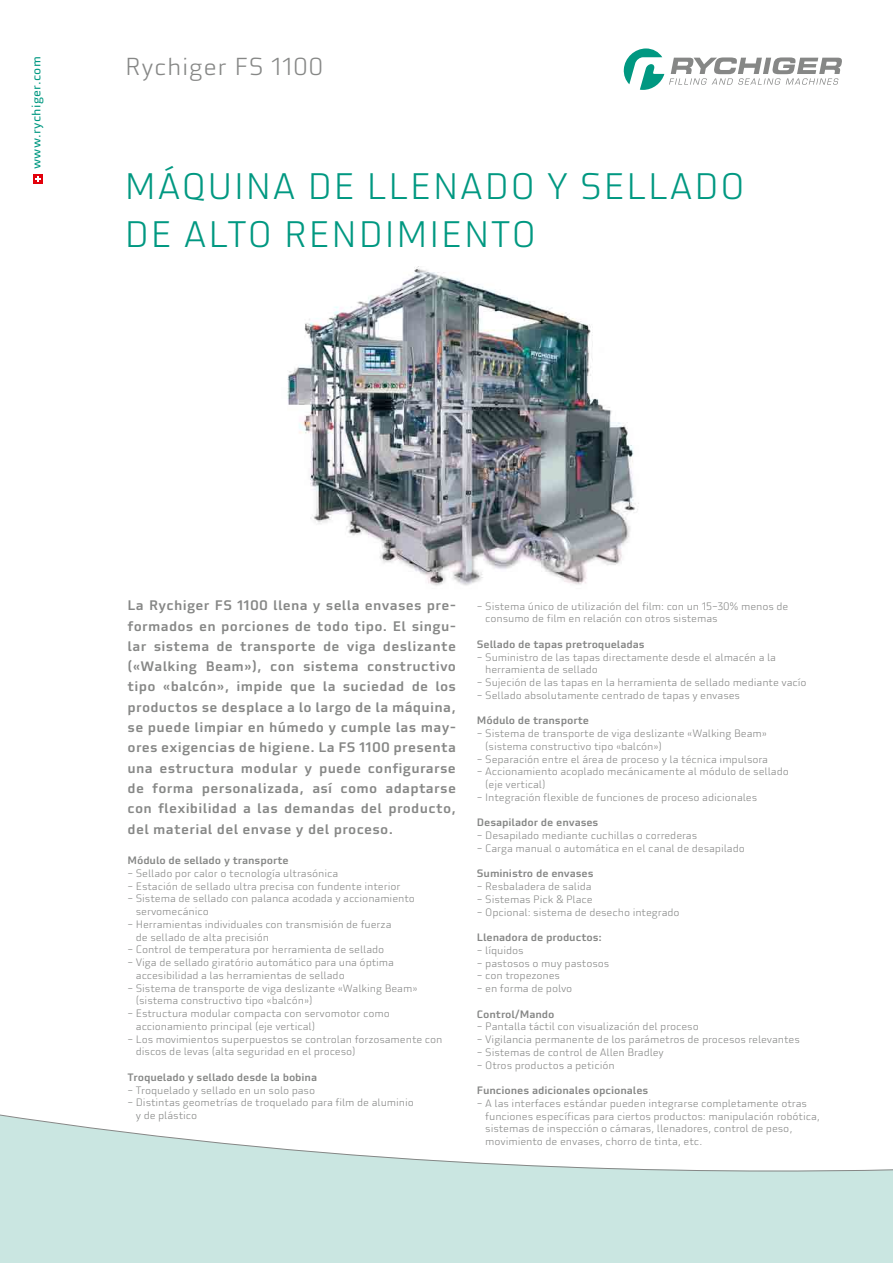
<style>
.page{position:relative;width:893px;height:1263px;background:#fff}
.page>*{position:absolute;margin:0;border:0;box-sizing:border-box;transform-origin:0 0}
.t1{font:300 36px/48px "Utility OT";letter-spacing:.035em;color:#009881}
.t2{font:300 24px "Utility OT";letter-spacing:.025em;color:#868786}
.t3{font:500 13.5px/20.4px "Utility OT";letter-spacing:.02em;color:#868786;text-align:justify}
.t4{font:12px "Utility OT";letter-spacing:.025em;color:#009881}
.t5{font:300 10.5px/12.8px "Utility OT";letter-spacing:-.01em;color:#868786}
.t6{font:500 10.5px "Utility OT";letter-spacing:-.01em;color:#868786}
</style>
<div class="page">
<div style="left:0;top:1174px;width:893px;height:89px;background:#cae6e1"></div>
<svg style="left:0;top:1114px;width:893px;height:60px"></svg>
<svg style="left:624px;top:48px;width:218px;height:42px"></svg>
<div style="left:33px;top:174px;width:9px;height:10px;background:#e3000b"></div>
<svg style="left:35px;top:176px;width:6px;height:6px"></svg>
<img style="left:287px;top:266px;width:352px;height:320px">
<p class="t4" style="left:29px;top:169px;width:114px;rotate:-90deg">www.rychiger.com</p>
<h2 class="t2" style="left:125px;top:52px;width:200px">Rychiger FS 1100</h2>
<h1 class="t1" style="left:125px;top:162px;width:622px">MÁQUINA DE LLENADO Y SELLADO<br>DE ALTO RENDIMIENTO</h1>
<p class="t3" style="left:128px;top:595px;width:330px">La Rychiger FS 1100 llena y sella envases pre&shy;formados en porciones de todo tipo. El singu&shy;lar sistema de transporte de viga deslizante («Walking Beam»), con sistema constructivo tipo «balcón», impide que la suciedad de los productos se desplace a lo largo de la máquina, se puede limpiar en húmedo y cumple las may&shy;ores exigencias de higiene. La FS 1100 presenta una estructura modular y puede configurarse de forma personalizada, así como adaptarse con flexibilidad a las demandas del producto, del material del envase y del proceso.</p>
<p class="t6" style="left:128px;top:854px;width:163px">Módulo de sellado y transporte</p>
<p class="t5" style="left:128px;top:867px;width:212px">– Sellado por calor o tecnología ultrasónica</p>
<p class="t5" style="left:128px;top:880px;width:274px">– Estación de sellado ultra precisa con fundente interior</p>
<p class="t5" style="left:136px;top:892px;width:281px;text-indent:-8px">– Sistema de sellado con palanca acodada y accionamiento servomecánico</p>
<p class="t5" style="left:136px;top:918px;width:257px;text-indent:-8px">– Herramientas individuales con transmisión de fuerza de sellado de alta precisión</p>
<p class="t5" style="left:128px;top:943px;width:258px">– Control de temperatura por herramienta de sellado</p>
<p class="t5" style="left:136px;top:956px;width:260px;text-indent:-8px">– Viga de sellado giratório automático para una óptima accesibilidad a las herramientas de sellado</p>
<p class="t5" style="left:136px;top:982px;width:283px;text-indent:-8px">– Sistema de transporte de viga deslizante «Walking Beam» (sistema constructivo tipo «balcón»)</p>
<p class="t5" style="left:136px;top:1007px;width:255px;text-indent:-8px">– Estructura modular compacta con servomotor como accionamiento principal (eje vertical)</p>
<p class="t5" style="left:136px;top:1033px;width:308px;text-indent:-8px">– Los movimientos superpuestos se controlan forzosamente con discos de levas (alta seguridad en el proceso)</p>
<p class="t6" style="left:128px;top:1070px;width:191px">Troquelado y sellado desde la bobina</p>
<p class="t5" style="left:128px;top:1084px;width:189px">– Troquelado y sellado en un solo paso</p>
<p class="t5" style="left:136px;top:1096px;width:280px;text-indent:-8px">– Distintas geometrías de troquelado para film de aluminio y de plástico</p>
<p class="t5" style="left:485px;top:600px;width:305px;text-indent:-8px">– Sistema único de utilización del film: con un 15–30% menos de consumo de film en relación con otros sistemas</p>
<p class="t6" style="left:477px;top:637px;width:169px">Sellado de tapas pretroqueladas</p>
<p class="t5" style="left:485px;top:651px;width:292px;text-indent:-8px">– Suministro de las tapas directamente desde el almacén a la herramienta de sellado</p>
<p class="t5" style="left:477px;top:676px;width:331px">– Sujeción de las tapas en la herramienta de sellado mediante vacío</p>
<p class="t5" style="left:477px;top:689px;width:265px">– Sellado absolutamente centrado de tapas y envases</p>
<p class="t6" style="left:477px;top:714px;width:114px">Módulo de transporte</p>
<p class="t5" style="left:485px;top:727px;width:283px;text-indent:-8px">– Sistema de transporte de viga deslizante «Walking Beam» (sistema constructivo tipo «balcón»)</p>
<p class="t5" style="left:477px;top:753px;width:293px">– Separación entre el área de proceso y la técnica impulsora</p>
<p class="t5" style="left:485px;top:765px;width:305px;text-indent:-8px">– Accionamiento acoplado mecánicamente al módulo de sellado (eje vertical)</p>
<p class="t5" style="left:477px;top:791px;width:282px">– Integración flexible de funciones de proceso adicionales</p>
<p class="t6" style="left:477px;top:816px;width:123px">Desapilador de envases</p>
<p class="t5" style="left:477px;top:829px;width:222px">– Desapilado mediante cuchillas o correderas</p>
<p class="t5" style="left:477px;top:842px;width:269px">– Carga manual o automática en el canal de desapilado</p>
<p class="t6" style="left:477px;top:867px;width:118px">Suministro de envases</p>
<p class="t5" style="left:477px;top:880px;width:116px">– Resbaladera de salida</p>
<p class="t5" style="left:477px;top:893px;width:117px">– Sistemas Pick &amp; Place</p>
<p class="t5" style="left:477px;top:906px;width:204px">– Opcional: sistema de desecho integrado</p>
<p class="t6" style="left:477px;top:931px;width:126px">Llenadora de productos:</p>
<p class="t5" style="left:477px;top:944px;width:48px">– líquidos</p>
<p class="t5" style="left:477px;top:957px;width:134px">– pastosos o muy pastosos</p>
<p class="t5" style="left:477px;top:969px;width:85px">– con tropezones</p>
<p class="t5" style="left:477px;top:982px;width:97px">– en forma de polvo</p>
<p class="t6" style="left:477px;top:1007px;width:79px">Control/Mando</p>
<p class="t5" style="left:477px;top:1020px;width:223px">– Pantalla táctil con visualización del proceso</p>
<p class="t5" style="left:477px;top:1033px;width:325px">– Vigilancia permanente de los parámetros de procesos relevantes</p>
<p class="t5" style="left:477px;top:1046px;width:188px">– Sistemas de control de Allen Bradley</p>
<p class="t5" style="left:477px;top:1058px;width:139px">– Otros productos a petición</p>
<p class="t6" style="left:477px;top:1084px;width:173px">Funciones adicionales opcionales</p>
<p class="t5" style="left:485px;top:1097px;width:336px;text-indent:-8px">– A las interfaces estándar pueden integrarse completamente otras funciones específicas para ciertos productos: manipulación robótica, sistemas de inspección o cámaras, llenadores, control de peso, movimiento de envases, chorro de tinta, etc.</p>
</div>
